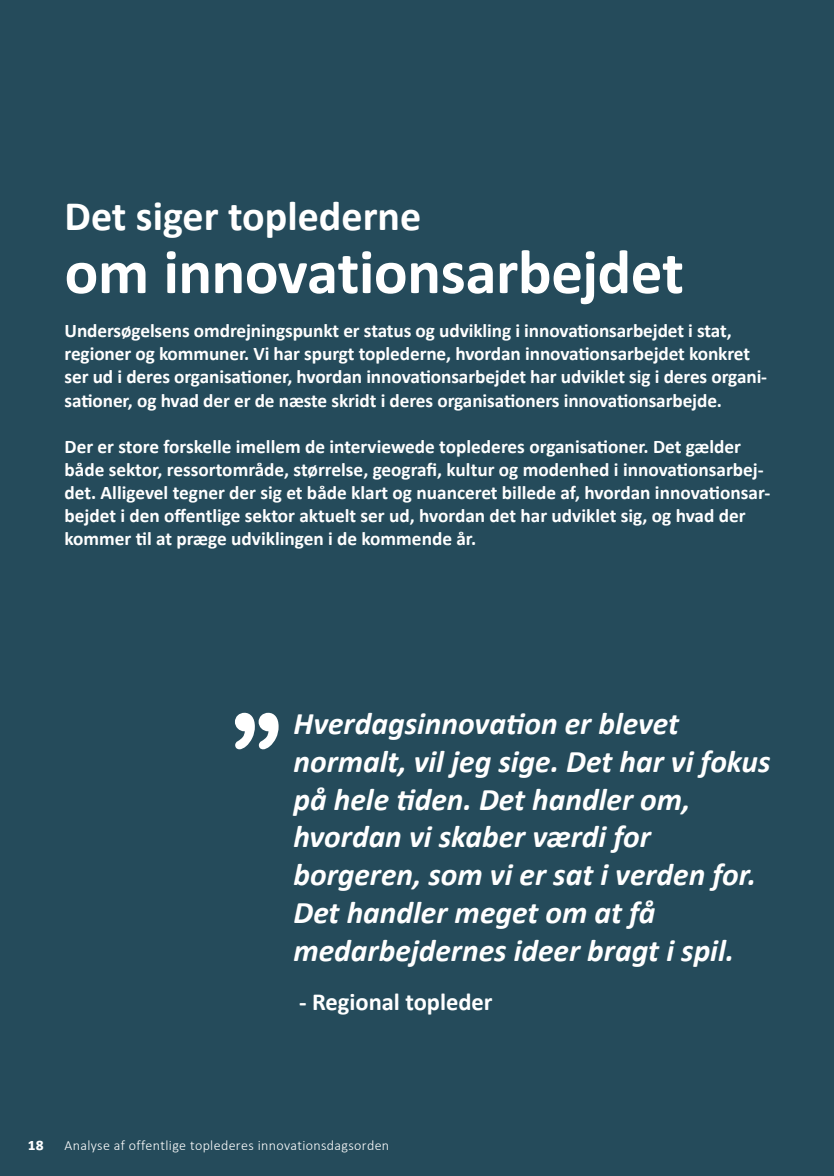
<style>
.page{position:relative;width:834px;height:1176px;background:#fff}
.page>*{position:absolute;margin:0;border:0;box-sizing:border-box;transform-origin:0 0}
.t1{font:700 63px "Calibri";letter-spacing:-.01em;color:#fff}
.t2{font:700 42px "Calibri";color:#fff}
.t3{font:italic 700 31.5px/37.8px "Calibri";color:#fff}
.t4{font:700 24.5px "Calibri";color:#fff}
.t5{font:700 19.25px/23.1px "Calibri";letter-spacing:-.005em;color:#fff}
.t6{font:300 14px "Calibri";letter-spacing:.025em;color:#fff}
.s1{font-weight:700;font-size:17.5px}
</style>
<div class="page">
<div style="left:0;top:0;width:833px;height:1176px;background:#254b5b"></div>
<svg style="left:235px;top:713px;width:43px;height:36px"></svg>
<h2 class="t2" style="left:64px;top:186px;width:358px">Det siger toplederne</h2>
<h1 class="t1" style="left:64px;top:227px;width:620px">om innovationsarbejdet</h1>
<p class="t5" style="left:64px;top:319px;width:704px">Undersøgelsens omdrejningspunkt er status og udvikling i innovationsarbejdet i stat, regioner og kommuner. Vi har spurgt toplederne, hvordan innovationsarbejdet konkret ser ud i deres organisationer, hvordan innovationsarbejdet har udviklet sig i deres organi&shy;sationer, og hvad der er de næste skridt i deres organisationers innovationsarbejde.</p>
<p class="t5" style="left:64px;top:434px;width:707px">Der er store forskelle imellem de interviewede toplederes organisationer. Det gælder både sektor, ressortområde, størrelse, geografi, kultur og modenhed i innovationsarbej&shy;det. Alligevel tegner der sig et både klart og nuanceret billede af, hvordan innovationsar&shy;bejdet i den offentlige sektor aktuelt ser ud, hvordan det har udviklet sig, og hvad der kommer til at præge udviklingen i de kommende år.</p>
<h3 class="t3" style="left:293px;top:703px;width:478px">Hverdagsinnovation er blevet normalt, vil jeg sige. Det har vi fokus på hele tiden. Det handler om, hvordan vi skaber værdi for borgeren, som vi er sat i verden for.<br>Det handler meget om at få medarbejdernes ideer bragt i spil.</h3>
<p class="t4" style="left:299px;top:984px;width:195px">- Regional topleder</p>
<p class="t6" style="left:28px;top:1136px;width:363px"><span class="s1">18</span> Analyse af offentlige toplederes innovationsdagsorden</p>
</div>
